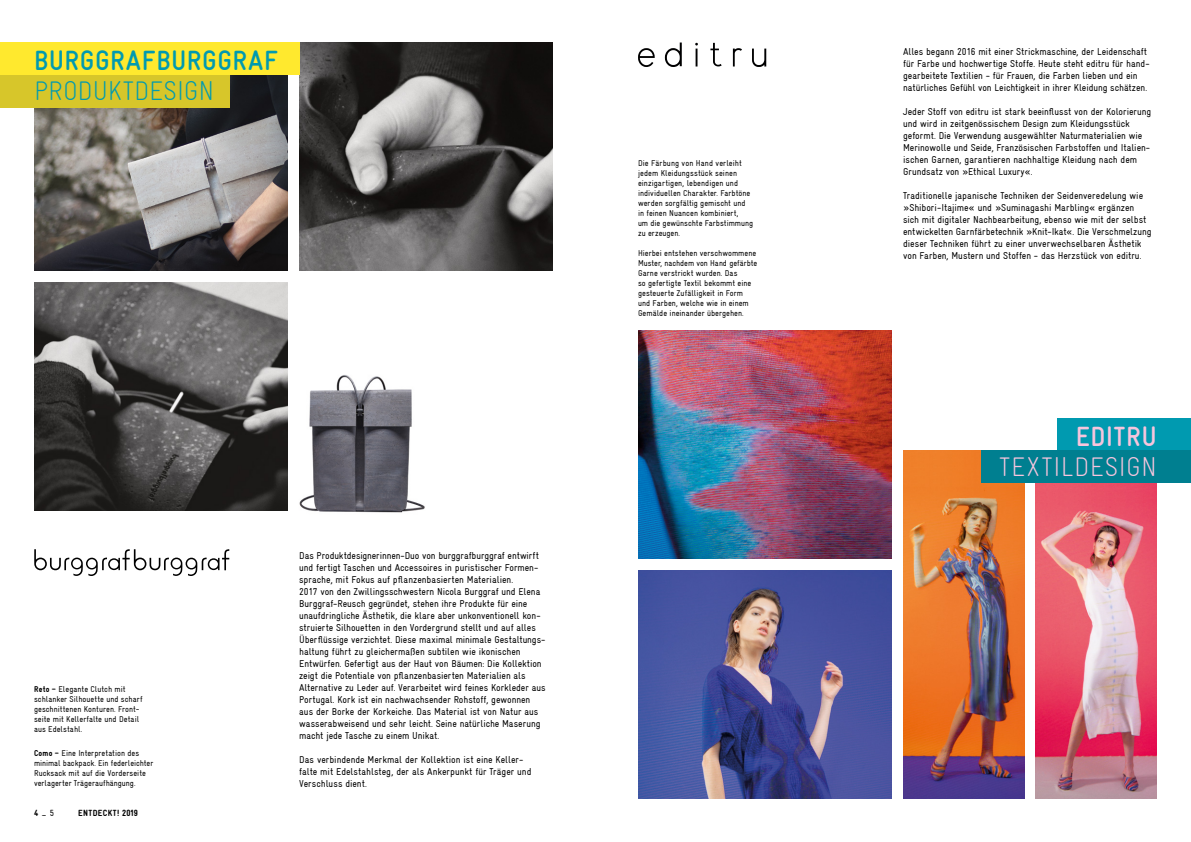
<style>
.page{position:relative;width:1191px;height:842px;background:#fff}
.page>*{position:absolute;margin:0;border:0;box-sizing:border-box;transform-origin:0 0}
.t1{font:28px "Gravur Condensed Bold CE";letter-spacing:.015em;color:#009ab0}
.t2{font:28px "Gravur Condensed Bold CE";letter-spacing:.025em;color:#f7c5dd}
.t3{font:27px "Gravur Condensed Light CE";letter-spacing:-.01em;color:#009ab0}
.t4{font:27px "Gravur Condensed Light CE";letter-spacing:.03em;color:#f7c5dd}
.t5{font:10px/12px "Gravur Condensed Reg CE";letter-spacing:-.005em;color:#000}
.t6{font:9px "Gravur Condensed Black CE";letter-spacing:.04em;color:#000}
.t7{font:9px "Gravur Condensed Reg CE";color:#000}
.t8{font:8.5px/10px "Gravur Condensed Reg CE";letter-spacing:.005em;color:#000}
.s1{font-family:"Gravur Condensed Black CE"}
</style>
<div class="page">
<img style="left:638px;top:331px;width:253px;height:228px">
<img style="left:638px;top:571px;width:253px;height:228px">
<img style="left:903px;top:451px;width:121px;height:348px">
<img style="left:1035px;top:483px;width:122px;height:316px">
<div style="left:1057px;top:418px;width:134px;height:33px;background:#009ab0"></div>
<div style="left:981px;top:451px;width:210px;height:32px;background:#007f90"></div>
<img style="left:34px;top:283px;width:254px;height:228px">
<img style="left:34px;top:75px;width:254px;height:196px">
<img style="left:299px;top:43px;width:254px;height:228px">
<svg style="left:34px;top:549px;width:195px;height:27px"></svg>
<div style="left:0;top:43px;width:299px;height:32px;background:#ffe92e"></div>
<div style="left:0;top:75px;width:230px;height:33px;background:#d7c62a"></div>
<svg style="left:638px;top:48px;width:16px;height:19px"></svg>
<svg style="left:665px;top:43px;width:17px;height:24px"></svg>
<svg style="left:695px;top:43px;width:3px;height:23px"></svg>
<svg style="left:710px;top:43px;width:11px;height:23px"></svg>
<svg style="left:733px;top:48px;width:9px;height:19px"></svg>
<svg style="left:752px;top:49px;width:14px;height:18px"></svg>
<img style="left:299px;top:375px;width:126px;height:138px">
<h1 class="t1" style="left:34px;top:45px;width:245px">BURGGRAFBURGGRAF</h1>
<h2 class="t3" style="left:34px;top:76px;width:182px">PRODUKTDESIGN</h2>
<p class="t8" style="left:638px;top:158px;width:117px">Die Färbung von Hand verleiht jedem Kleidungsstück seinen einzigartigen, lebendigen und individuellen Charakter. Farbtöne werden sorgfältig gemischt und in feinen Nuancen kombiniert,<br>um die gewünschte Farbstimmung zu erzeugen.</p>
<p class="t8" style="left:638px;top:248px;width:121px">Hierbei entstehen verschwommene<br>Muster, nachdem von Hand gefärbte<br>Garne verstrickt wurden. Das<br>so gefertigte Textil bekommt eine gesteuerte Zufälligkeit in Form und Farben, welche wie in einem<br>Gemälde ineinander übergehen.</p>
<p class="t8" style="left:34px;top:684px;width:110px"><span class="s1">Reto –</span> Elegante Clutch mit schlanker Silhouette und scharf geschnittenen Konturen. Front&shy;seite mit Kellerfalte und Detail aus Edelstahl.</p>
<p class="t8" style="left:34px;top:748px;width:121px"><span class="s1">Como –</span> Eine Interpretation des minimal backpack. Ein federleichter Rucksack mit auf die Vorderseite verlagerter Trägeraufhängung.</p>
<p class="t7" style="left:34px;top:808px;width:22px"><span class="s1">4</span> _ 5</p>
<p class="t6" style="left:78px;top:808px;width:61px">ENTDECKT! 2019</p>
<p class="t5" style="left:299px;top:549px;width:248px">Das Produktdesignerinnen-Duo von burggrafburggraf entwirft und fertigt Taschen und Accessoires in puristischer Formen&shy;sprache, mit Fokus auf pflanzenbasierten Materialien.<br>2017 von den Zwillingsschwestern Nicola Burggraf und Elena Burggraf-Reusch gegründet, stehen ihre Produkte für eine unaufdringliche Ästhetik, die klare aber unkonventionell kon&shy;struierte Silhouetten in den Vordergrund stellt und auf alles Überflüssige verzichtet. Diese maximal minimale Gestaltungs&shy;haltung führt zu gleichermaßen subtilen wie ikonischen Entwürfen. Gefertigt aus der Haut von Bäumen: Die Kollektion zeigt die Potentiale von pflanzenbasierten Materialien als Alternative zu Leder auf. Verarbeitet wird feines Korkleder aus Portugal. Kork ist ein nachwachsender Rohstoff, gewonnen aus der Borke der Korkeiche. Das Material ist von Natur aus wasserabweisend und sehr leicht. Seine natürliche Maserung macht jede Tasche zu einem Unikat.</p>
<p class="t5" style="left:299px;top:753px;width:234px">Das verbindende Merkmal der Kollektion ist eine Keller&shy;falte mit Edelstahlsteg, der als Ankerpunkt für Träger und<br>Verschluss dient.</p>
<p class="t5" style="left:903px;top:45px;width:248px">Alles begann 2016 mit einer Strickmaschine, der Leidenschaft für Farbe und hochwertige Stoffe. Heute steht editru für hand&shy;gearbeitete Textilien - für Frauen, die Farben lieben und ein natürliches Gefühl von Leichtigkeit in ihrer Kleidung schätzen.</p>
<p class="t5" style="left:903px;top:105px;width:249px">Jeder Stoff von editru ist stark beeinflusst von der Kolorierung und wird in zeitgenössischem Design zum Kleidungsstück geformt. Die Verwendung ausgewählter Naturmaterialien wie Merinowolle und Seide, Französischen Farbstoffen und Italien&shy;ischen Garnen, garantieren nachhaltige Kleidung nach dem Grundsatz von »Ethical Luxury«.</p>
<p class="t5" style="left:903px;top:189px;width:250px">Traditionelle japanische Techniken der Seidenveredelung wie »Shibori-Itajime« und »Suminagashi Marbling« ergänzen sich mit digitaler Nachbearbeitung, ebenso wie mit der selbst entwickelten Garnfärbetechnik »Knit-Ikat«. Die Verschmelzung dieser Techniken führt zu einer unverwechselbaren Ästhetik von Farben, Mustern und Stoffen - das Herzstück von editru.</p>
<h1 class="t2" style="left:1075px;top:421px;width:83px">EDITRU</h1>
<h2 class="t4" style="left:999px;top:451px;width:159px">TEXTILDESIGN</h2>
</div>
